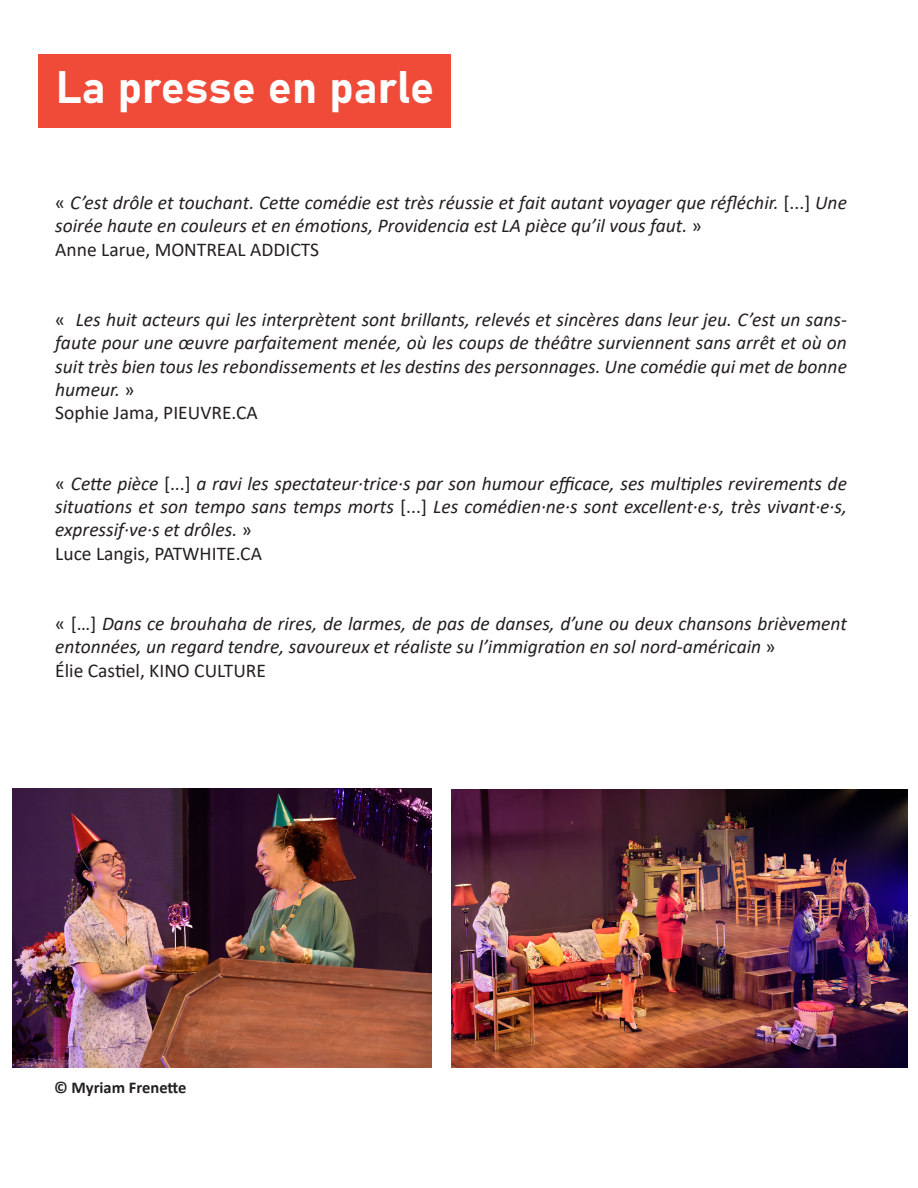
<style>
.page{position:relative;width:918px;height:1188px;background:#fff}
.page>*{position:absolute;margin:0;border:0;box-sizing:border-box;transform-origin:0 0}
.t1{font:45px "Bahnschrift";color:#fff}
.t2{font:italic 19.5px/23.4px "Calibri";color:#231f20}
.t3{font:19.5px "Calibri";color:#231f20}
.t4{font:700 16.5px "Calibri";color:#231f20}
.s1{font-style:normal}
</style>
<div class="page">
<img style="left:13px;top:788px;width:419px;height:280px">
<img style="left:451px;top:789px;width:457px;height:279px">
<div style="left:38px;top:54px;width:413px;height:74px;background:#ef4b38"></div>
<p class="t1" style="left:56px;top:53px;width:380px">La presse en parle</p>
<p class="t2" style="left:55px;top:190px;width:793px"><span class="s1">«</span> C’est drôle et touchant. Cette comédie est très réussie et fait autant voyager que réfléchir. <span class="s1">[...]</span> Une soirée haute en couleurs et en émotions, Providencia est LA pièce qu’il vous faut. <span class="s1">»</span></p>
<p class="t3" style="left:55px;top:236px;width:265px">Anne Larue, MONTREAL ADDICTS</p>
<p class="t2" style="left:55px;top:307px;width:793px;text-align:justify"><span class="s1">«</span> Les huit acteurs qui les interprètent sont brillants, relevés et sincères dans leur jeu. C’est un sans&shy;faute pour une œuvre parfaitement menée, où les coups de théâtre surviennent sans arrêt et où on suit très bien tous les rebondissements et les destins des personnages. Une comédie qui met de bonne humeur. <span class="s1">»</span></p>
<p class="t3" style="left:55px;top:399px;width:204px">Sophie Jama, PIEUVRE.CA</p>
<p class="t2" style="left:55px;top:471px;width:793px;text-align:justify"><span class="s1">«</span> Cette pièce <span class="s1">[...]</span> a ravi les spectateur·trice·s par son humour efficace, ses multiples revirements de situations et son tempo sans temps morts <span class="s1">[...]</span> Les comédien·ne·s sont excellent·e·s, très vivant·e·s, expressif·ve·s et drôles. <span class="s1">»</span></p>
<p class="t3" style="left:55px;top:540px;width:208px">Luce Langis, PATWHITE.CA</p>
<p class="t2" style="left:55px;top:611px;width:793px"><span class="s1">« […]</span> Dans ce brouhaha de rires, de larmes, de pas de danses, d’une ou deux chansons brièvement entonnées, un regard tendre, savoureux et réaliste su l’immigration en sol nord-américain <span class="s1">»</span></p>
<p class="t3" style="left:55px;top:657px;width:212px">Élie Castiel, KINO CULTURE</p>
<p class="t4" style="left:54px;top:1076px;width:134px">© Myriam Frenette</p>
</div>
